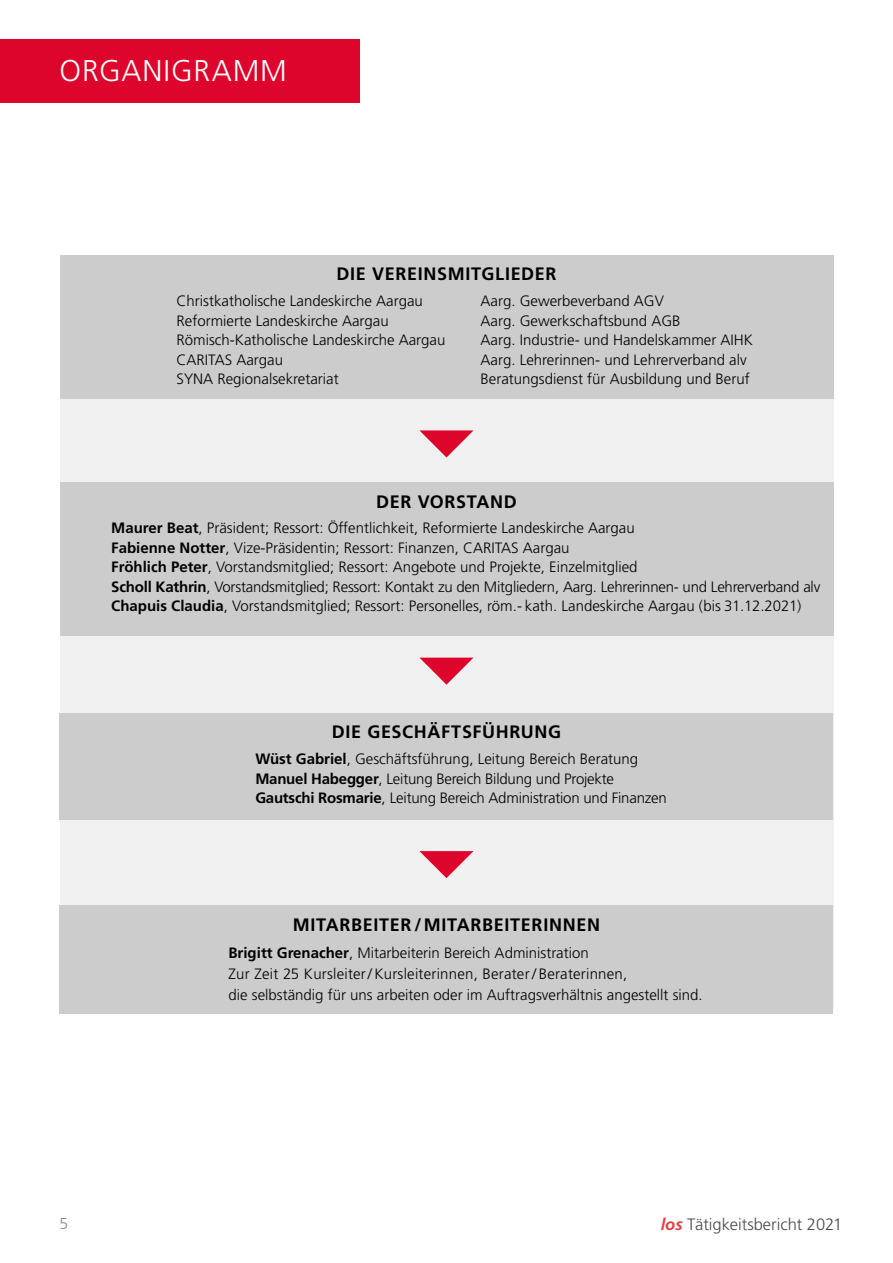
<style>
.page{position:relative;width:893px;height:1263px;background:#fff}
.page>*{position:absolute;margin:0;border:0;box-sizing:border-box;transform-origin:0 0}
.t1{font:300 30px "Frutiger LT Std";letter-spacing:.03em;color:#fff}
.t2{font:700 18px "Frutiger LT Std";letter-spacing:.04em;color:#000}
.t3{font:300 16.5px "Frutiger LT Std";color:#4a4a49}
.t4{font:300 15.75px "Frutiger LT Std";color:#878787}
.t5{font:300 15px/19.5px "Frutiger LT Std";color:#000}
.s1{font-weight:700}
.s2{font-weight:700;font-style:italic;color:#e24142}
</style>
<div class="page">
<div style="left:0;top:39px;width:359px;height:64px;background:#dd052b"></div>
<div style="left:60px;top:382px;width:773px;height:626px;background:#f0f0f0"></div>
<div style="left:60px;top:255px;width:773px;height:143px;background:#ccc"></div>
<div style="left:60px;top:482px;width:773px;height:154px;background:#ccc"></div>
<div style="left:60px;top:713px;width:773px;height:106px;background:#ccc"></div>
<div style="left:60px;top:905px;width:773px;height:108px;background:#ccc"></div>
<svg style="left:419px;top:430px;width:55px;height:27px"></svg>
<svg style="left:420px;top:658px;width:53px;height:27px"></svg>
<svg style="left:419px;top:851px;width:55px;height:27px"></svg>
<h1 class="t1" style="left:60px;top:54px;width:229px">ORGANIGRAMM</h1>
<p class="t2" style="left:336px;top:263px;width:222px">DIE VEREINSMITGLIEDER</p>
<p class="t5" style="left:177px;top:291px;width:248px">Christkatholische Landeskirche Aargau</p>
<p class="t5" style="left:480px;top:291px;width:185px">Aarg. Gewerbeverband AGV</p>
<p class="t5" style="left:177px;top:311px;width:214px">Reformierte Landeskirche Aargau</p>
<p class="t5" style="left:480px;top:311px;width:202px">Aarg. Gewerkschaftsbund AGB</p>
<p class="t5" style="left:177px;top:330px;width:270px">Römisch-Katholische Landeskirche Aargau</p>
<p class="t5" style="left:480px;top:330px;width:274px">Aarg. Industrie- und Handelskammer AIHK</p>
<p class="t5" style="left:177px;top:350px;width:108px">CARITAS Aargau</p>
<p class="t5" style="left:480px;top:350px;width:268px">Aarg. Lehrerinnen- und Lehrerverband alv</p>
<p class="t5" style="left:177px;top:369px;width:164px">SYNA Regionalsekretariat</p>
<p class="t5" style="left:480px;top:369px;width:271px">Beratungsdienst für Ausbildung und Beruf</p>
<p class="t2" style="left:376px;top:491px;width:142px">DER VORSTAND</p>
<p class="t5" style="left:111px;top:519px;width:711px"><span class="s1">Maurer Beat</span>, Präsident; Ressort: Öffentlichkeit, Reformierte Landeskirche Aargau<br><span class="s1">Fabienne Notter</span>, Vize-Präsidentin; Ressort: Finanzen, CARITAS Aargau<br><span class="s1">Fröhlich Peter</span>, Vorstandsmitglied; Ressort: Angebote und Projekte, Einzelmitglied<br><span class="s1">Scholl Kathrin</span>, Vorstandsmitglied; Ressort: Kontakt zu den Mitgliedern, Aarg. Lehrerinnen- und Lehrerverband alv <span class="s1">Chapuis Claudia</span>, Vorstandsmitglied; Ressort: Personelles, röm.- kath. Landeskirche Aargau (bis 31.12.2021)</p>
<p class="t2" style="left:332px;top:721px;width:231px">DIE GESCHÄFTSFÜHRUNG</p>
<p class="t5" style="left:255px;top:749px;width:413px"><span class="s1">Wüst Gabriel</span>, Geschäftsführung, Leitung Bereich Beratung<br><span class="s1">Manuel Habegger</span>, Leitung Bereich Bildung und Projekte<br><span class="s1">Gautschi Rosmarie</span>, Leitung Bereich Administration und Finanzen</p>
<p class="t2" style="left:293px;top:914px;width:309px">MITARBEITER /MITARBEITERINNEN</p>
<p class="t5" style="left:228px;top:942px;width:476px;line-height:21px"><span class="s1">Brigitt Grenacher</span>, Mitarbeiterin Bereich Administration<br>Zur Zeit 25 Kursleiter/ Kursleiterinnen, Berater / Beraterinnen,<br>die selbständig für uns arbeiten oder im Auftragsverhältnis angestellt sind.</p>
<p class="t4" style="left:60px;top:1215px;width:10px">5</p>
<p class="t3" style="left:661px;top:1214px;width:183px"><span class="s2">los</span> Tätigkeitsbericht 2021</p>
</div>
